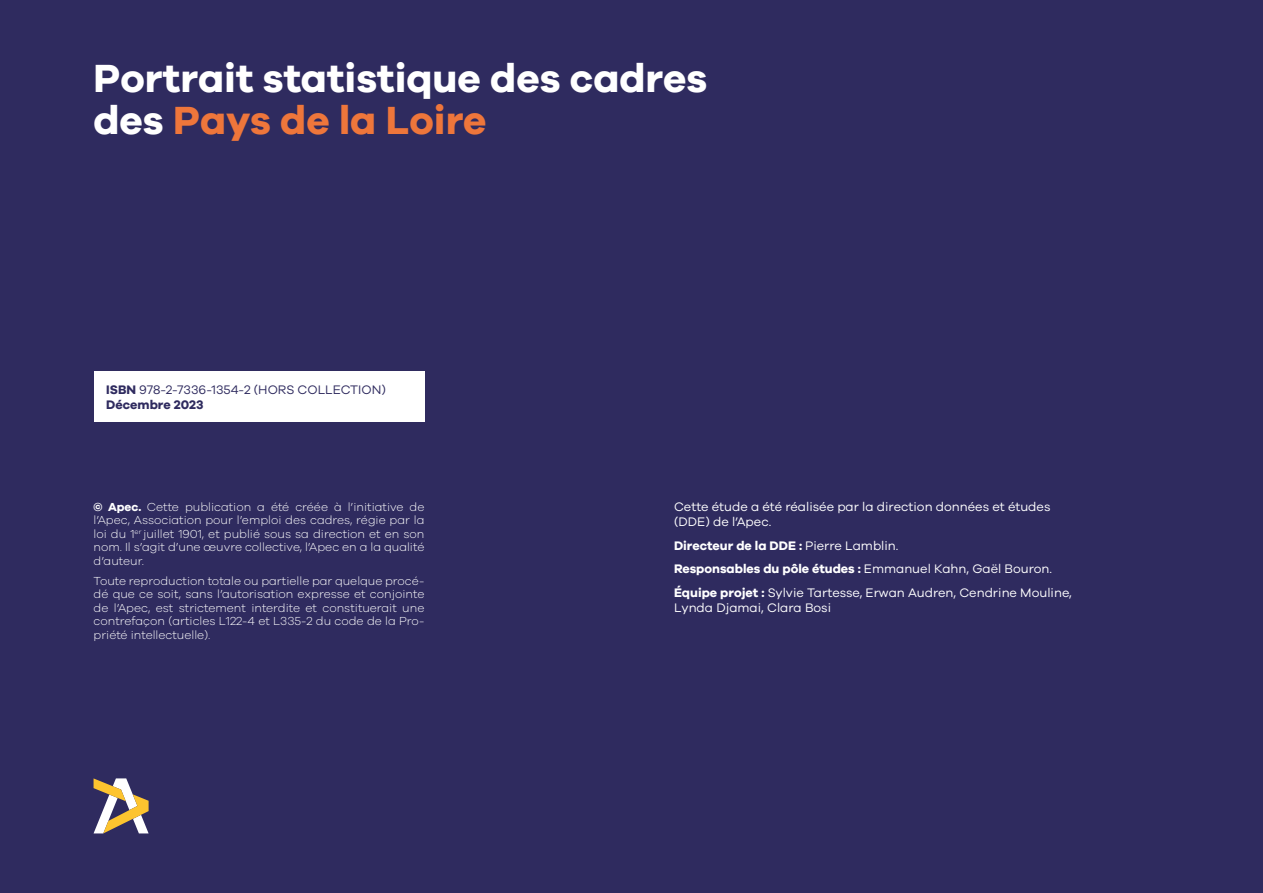
<style>
.page{position:relative;width:1263px;height:893px;background:#2f2b5f}
.page>*{position:absolute;margin:0;border:0;box-sizing:border-box;transform-origin:0 0}
.t1{font:700 40.5px/42px "Galano Grotesque";color:#fff}
.t2{font:12.75px/23.5px "Galano Grotesque";color:#fff}
.t3{font:12.75px/15px "Galano Grotesque";color:#2f2b5f}
.t4{font:300 12px/13.5px "Galano Grotesque";color:#fff;text-align:justify}
.s1{color:#ee763b}
.s2{font-weight:700}
</style>
<div class="page">
<div style="left:94px;top:371px;width:330px;height:51px;background:#fff"></div>
<svg style="left:94px;top:778px;width:55px;height:55px"></svg>
<h1 class="t1" style="left:94px;top:56px;width:615px">Portrait statistique des cadres des <span class="s1">Pays de la Loire</span></h1>
<p class="t3" style="left:106px;top:382px;width:281px"><span class="s2">ISBN</span> 978-2-7336-1354-2 (HORS COLLECTION)<br><span class="s2">Décembre 2023</span></p>
<p class="t4" style="left:94px;top:499px;width:332px"><span class="s2">© Apec.</span> Cette publication a été créée à l’initiative de l’Apec, Association pour l’emploi des cadres, régie par la loi du 1<sup>er</sup> juillet 1901, et publié sous sa direction et en son nom. Il s’agit d’une œuvre collective, l’Apec en a la qualité d’auteur.</p>
<p class="t4" style="left:94px;top:573px;width:332px">Toute reproduction totale ou partielle par quelque procé&shy;dé que ce soit, sans l’autorisation expresse et conjointe de l’Apec, est strictement interdite et constituerait une contrefaçon (articles L122-4 et L335-2 du code de la Pro&shy;priété intellectuelle).</p>
<p class="t2" style="left:674px;top:499px;width:378px;line-height:15px">Cette étude a été réalisée par la direction données et études (DDE) de l’Apec.</p>
<p class="t2" style="left:674px;top:533px;width:399px"><span class="s2">Directeur de la DDE :</span> Pierre Lamblin.<br><span class="s2">Responsables du pôle études :</span> Emmanuel Kahn, Gaël Bouron.<br><span class="s2">Équipe projet :</span> Sylvie Tartesse, Erwan Audren, Cendrine Mouline,</p>
<p class="t2" style="left:674px;top:595px;width:159px">Lynda Djamai, Clara Bosi</p>
</div>
